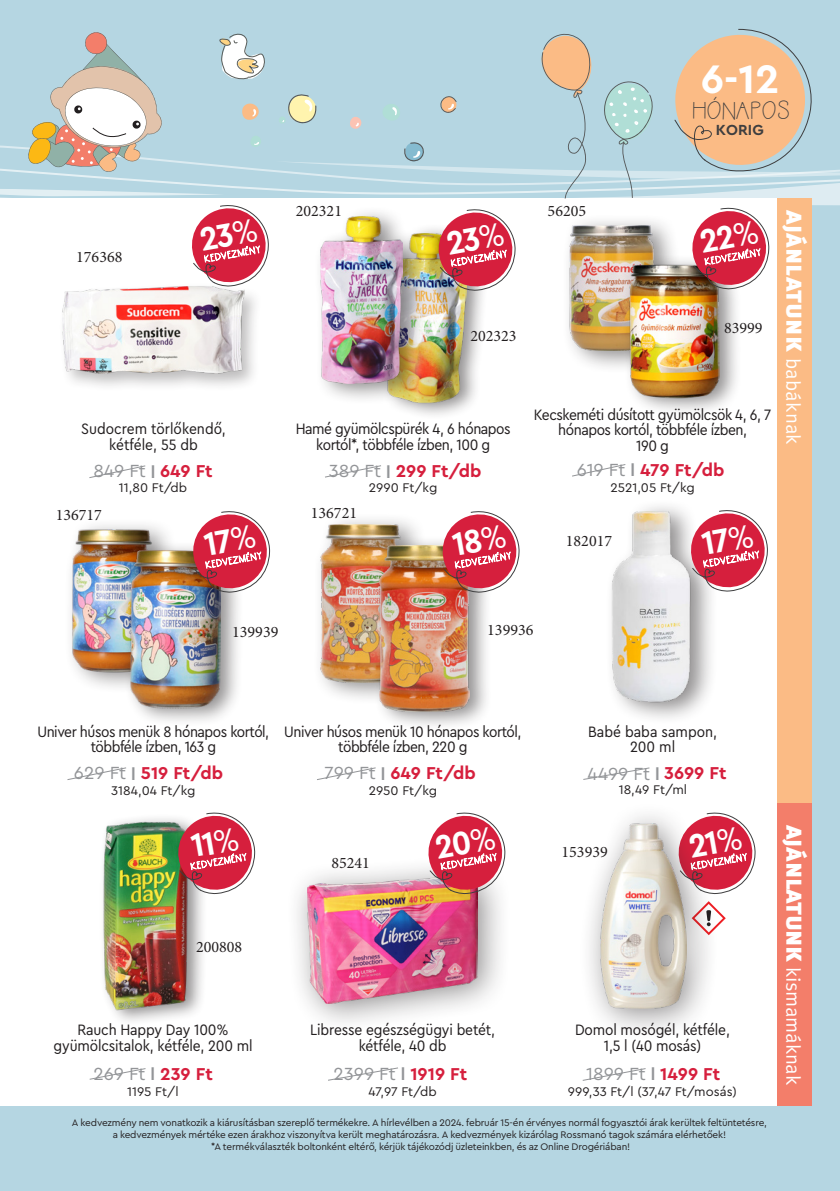
<style>
.page{position:relative;width:840px;height:1191px;background:#fff}
.page>*{position:absolute;margin:0;border:0;box-sizing:border-box;transform-origin:0 0}
.t1{font:700 41.6px "Cera Pro";color:#fff}
.t2{font:900 26.4px "Meta Pro";letter-spacing:.01em;color:#fff}
.Produktzahlen{font:23.8px "Oh Wonder Sans";letter-spacing:-.025em;color:#3e3e3f}
.t3{font:20px "Meta Pro Norm";letter-spacing:-.015em;color:#fff}
.Akcios_ar{font:18.4px "Cera Pro";color:#939598}
.Akcios_ar-2{font:700 18px "Cera Pro";color:#d61f3d}
.jobbra_zárt{font:16px "Minion Pro";color:#231f20}
.Termekmegnevezes{font:15.8px/15.8px "Cera Compact Pro";letter-spacing:-.03em;color:#231f20;text-align:center}
.Termekmegnevezes-2{font:15.8px "Cera Compact Pro";letter-spacing:-.01em;color:#231f20}
.Termekmegnevezes-3{font:15.8px "Cera Compact Pro";color:#231f20}
._02_Rezept_Name{font:700 15.4px "Cera Pro";color:#3e3e3f}
.Akcios_ar-3{font:13.2px "Cera Pro";color:#231f20}
.t4{font:10px "Cera Pro";letter-spacing:-.015em;color:#231f20}
.s1{font-family:"Meta Pro";font-weight:500}
.s2{font-weight:700;font-size:18px;color:#d61f3d}
.s3{font-weight:400;font-size:18.4px;color:#939598}
.s4{font-family:"Meta Pro";font-weight:500;font-size:18.4px;color:#939598}
.s5{font-family:"Meta Pro Norm";font-weight:400;font-size:20px}
.s6{font-family:"Meta Pro";font-weight:900;font-size:26.4px}
</style>
<div class="page">
<div style="left:0;top:0;width:839px;height:1191px;background:#b5d6e2"></div>
<div style="left:0;top:198px;width:811px;height:908px;background:#fff"></div>
<div style="left:777px;top:803px;width:34px;height:303px;background:#f37e6a"></div>
<div style="left:777px;top:198px;width:34px;height:605px;background:#fbbb85"></div>
<svg style="left:583px;top:767px;width:67px;height:13px"></svg>
<svg style="left:89px;top:465px;width:57px;height:13px"></svg>
<svg style="left:325px;top:465px;width:56px;height:13px"></svg>
<svg style="left:572px;top:464px;width:54px;height:13px"></svg>
<svg style="left:67px;top:767px;width:59px;height:13px"></svg>
<svg style="left:317px;top:767px;width:59px;height:13px"></svg>
<svg style="left:582px;top:1068px;width:64px;height:13px"></svg>
<svg style="left:328px;top:1067px;width:70px;height:14px"></svg>
<svg style="left:89px;top:1068px;width:57px;height:12px"></svg>
<div style="left:58px;top:282px;width:205px;height:110px;background:#231f20;opacity:.3"></div>
<img style="left:62px;top:291px;width:182px;height:82px">
<div style="left:378px;top:223px;width:110px;height:198px;background:#231f20;opacity:.5"></div>
<img style="left:428px;top:291px;width:38px;height:112px">
<div style="left:313px;top:206px;width:115px;height:200px;background:#231f20;opacity:.5"></div>
<img style="left:320px;top:291px;width:82px;height:93px">
<div style="left:561px;top:213px;width:120px;height:161px;background:#231f20;opacity:.5"></div>
<img style="left:569px;top:291px;width:54px;height:60px">
<div style="left:623px;top:254px;width:119px;height:163px;background:#231f20;opacity:.5"></div>
<img style="left:629px;top:291px;width:90px;height:107px">
<div style="left:64px;top:518px;width:117px;height:176px;background:#231f20;opacity:.5"></div>
<img style="left:70px;top:529px;width:86px;height:143px">
<div style="left:124px;top:540px;width:120px;height:187px;background:#231f20;opacity:.5"></div>
<img style="left:130px;top:550px;width:90px;height:158px">
<div style="left:312px;top:512px;width:121px;height:194px;background:#231f20;opacity:.5"></div>
<img style="left:320px;top:524px;width:86px;height:158px">
<div style="left:373px;top:535px;width:119px;height:196px;background:#231f20;opacity:.5"></div>
<img style="left:379px;top:545px;width:90px;height:166px">
<img style="left:611px;top:508px;width:101px;height:207px">
<svg style="left:719px;top:911px;width:6px;height:14px"></svg>
<div style="left:98px;top:813px;width:110px;height:214px;background:#231f20;opacity:.5"></div>
<img style="left:103px;top:820px;width:86px;height:190px">
<div style="left:286px;top:855px;width:225px;height:180px;background:#231f20;opacity:.5"></div>
<img style="left:307px;top:877px;width:170px;height:126px">
<div style="left:577px;top:801px;width:142px;height:240px;background:#231f20;opacity:.5"></div>
<img style="left:600px;top:823px;width:86px;height:185px">
<svg style="left:673px;top:808px;width:83px;height:87px"></svg>
<svg style="left:173px;top:812px;width:83px;height:83px"></svg>
<svg style="left:423px;top:812px;width:84px;height:83px"></svg>
<svg style="left:0;top:28px;width:839px;height:263px"></svg>
<svg style="left:188px;top:511px;width:83px;height:82px"></svg>
<svg style="left:437px;top:511px;width:83px;height:82px"></svg>
<svg style="left:685px;top:508px;width:83px;height:84px"></svg>
<p class="jobbra_zárt" style="left:76px;top:246px;width:48px">176368</p>
<p class="Termekmegnevezes-3" style="left:81px;top:418px;width:146px">Sudocrem törlőkendő,</p>
<p class="Termekmegnevezes-3" style="left:109px;top:434px;width:90px">kétféle, 55 db</p>
<p class="Akcios_ar" style="left:93px;top:459px;width:121px">849 Ft <span class="s1">I</span> <span class="s2">649 Ft</span></p>
<p class="jobbra_zárt" style="left:56px;top:504px;width:48px">136717</p>
<p class="Akcios_ar-3" style="left:119px;top:479px;width:70px">11,80 Ft/db</p>
<h1 class="t1" style="left:700px;top:51px;width:80px">6-12</h1>
<p class="_02_Rezept_Name" style="left:715px;top:120px;width:49px">KORIG</p>
<p class="Produktzahlen" style="left:690px;top:96px;width:100px">HÓNAPOS</p>
<p class="jobbra_zárt" style="left:296px;top:200px;width:48px">202321</p>
<p class="jobbra_zárt" style="left:547px;top:200px;width:40px">56205</p>
<p class="jobbra_zárt" style="left:470px;top:325px;width:48px">202323</p>
<p class="jobbra_zárt" style="left:723px;top:317px;width:40px">83999</p>
<p class="Termekmegnevezes" style="left:296px;top:420px;width:216px">Hamé gyümölcspürék 4, 6 hónapos kortól*, többféle ízben, 100 g</p>
<p class="Akcios_ar-3" style="left:369px;top:479px;width:70px">2990 Ft/kg</p>
<p class="Akcios_ar-2" style="left:328px;top:459px;width:154px"><span class="s3">389 Ft</span> <span class="s4">I</span> 299 Ft/db</p>
<p class="jobbra_zárt" style="left:311px;top:502px;width:48px">136721</p>
<p class="Termekmegnevezes" style="left:533px;top:406px;width:239px">Kecskeméti dúsított gyümölcsök 4, 6, 7 hónapos kortól, többféle ízben,</p>
<p class="Termekmegnevezes" style="left:636px;top:437px;width:34px">190 g</p>
<p class="Akcios_ar-3" style="left:610px;top:478px;width:86px">2521,05 Ft/kg</p>
<p class="Akcios_ar-2" style="left:576px;top:458px;width:149px"><span class="s3">619 Ft</span> <span class="s4">I</span> 479 Ft/db</p>
<p class="jobbra_zárt" style="left:565px;top:530px;width:48px">182017</p>
<p class="t2" style="left:816px;top:210px;width:236px;rotate:90deg">ajánlatunk <span class="s5">babáknak</span></p>
<p class="jobbra_zárt" style="left:232px;top:621px;width:48px">139939</p>
<p class="jobbra_zárt" style="left:487px;top:619px;width:48px">139936</p>
<p class="Termekmegnevezes" style="left:38px;top:722px;width:233px">Univer húsos menük 8 hónapos kortól, többféle ízben, 163 g</p>
<p class="Termekmegnevezes" style="left:284px;top:722px;width:238px">Univer húsos menük 10 hónapos kortól, többféle ízben, 220 g</p>
<p class="Akcios_ar-3" style="left:111px;top:781px;width:86px">3184,04 Ft/kg</p>
<p class="Akcios_ar-3" style="left:368px;top:781px;width:70px">2950 Ft/kg</p>
<p class="Akcios_ar-2" style="left:74px;top:761px;width:151px"><span class="s3">629 Ft</span> <span class="s4">I</span> 519 Ft/db</p>
<p class="Akcios_ar-2" style="left:324px;top:761px;width:153px"><span class="s3">799 Ft</span> <span class="s4">I</span> 649 Ft/db</p>
<p class="jobbra_zárt" style="left:196px;top:936px;width:48px">200808</p>
<p class="Termekmegnevezes-2" style="left:77px;top:1019px;width:152px">Rauch Happy Day 100%</p>
<p class="Termekmegnevezes-2" style="left:54px;top:1034px;width:200px">gyümölcsitalok, kétféle, 200 ml</p>
<p class="Akcios_ar" style="left:93px;top:1061px;width:121px">269 Ft <span class="s1">I</span> <span class="s2">239 Ft</span></p>
<p class="jobbra_zárt" style="left:331px;top:852px;width:40px">85241</p>
<p class="Termekmegnevezes-2" style="left:310px;top:1019px;width:186px">Libresse egészségügyi betét,</p>
<p class="Termekmegnevezes-2" style="left:358px;top:1034px;width:89px">kétféle, 40 db</p>
<p class="Akcios_ar" style="left:333px;top:1061px;width:135px">2399 Ft <span class="s1">I</span> <span class="s2">1919 Ft</span></p>
<p class="Termekmegnevezes-3" style="left:587px;top:721px;width:130px">Babé baba sampon,</p>
<p class="Termekmegnevezes" style="left:629px;top:738px;width:47px">200 ml</p>
<p class="Akcios_ar" style="left:587px;top:761px;width:140px">4499 Ft <span class="s1">I</span> <span class="s2">3699 Ft</span></p>
<p class="Akcios_ar-3" style="left:618px;top:781px;width:70px">18,49 Ft/ml</p>
<p class="jobbra_zárt" style="left:561px;top:840px;width:48px">153939</p>
<p class="Termekmegnevezes-2" style="left:574px;top:1019px;width:156px">Domol mosógél, kétféle,</p>
<p class="Termekmegnevezes" style="left:603px;top:1036px;width:99px">1,5 l (40 mosás)</p>
<p class="Akcios_ar" style="left:585px;top:1061px;width:135px">1899 Ft <span class="s1">I</span> <span class="s2">1499 Ft</span></p>
<p class="Akcios_ar-3" style="left:127px;top:1082px;width:53px">1195 Ft/l</p>
<p class="Akcios_ar-3" style="left:368px;top:1082px;width:70px">47,97 Ft/db</p>
<p class="Akcios_ar-3" style="left:567px;top:1082px;width:170px">999,33 Ft/l (37,47 Ft/mosás)</p>
<p class="t4" style="left:72px;top:1116px;width:696px">A kedvezmény nem vonatkozik a kiárusításban szereplő termékekre. A hírlevélben a 2024. február 15-én érvényes normál fogyasztói árak kerültek feltüntetésre,</p>
<p class="t4" style="left:113px;top:1128px;width:614px">a kedvezmények mértéke ezen árakhoz viszonyítva került meghatározásra. A kedvezmények kizárólag Rossmanó tagok számára elérhetőek!</p>
<p class="t4" style="left:211px;top:1140px;width:420px">*A termékválaszték boltonként eltérő, kérjük tájékozódj üzleteinkben, és az Online Drogériában!</p>
<p class="t3" style="left:808px;top:825px;width:261px;rotate:90deg"><span class="s6">ajánlatunk</span> kismamáknak</p>
</div>
